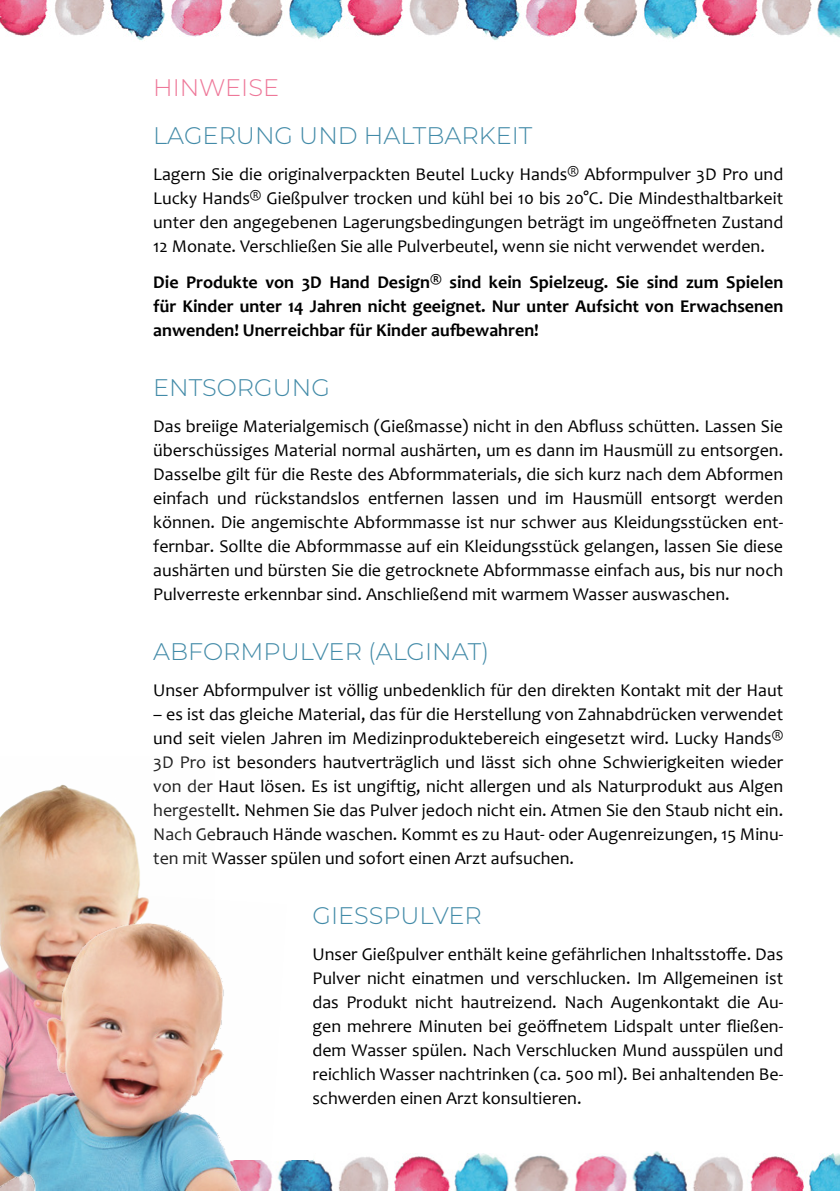
<style>
.page{position:relative;width:840px;height:1191px;background:#fff}
.page>*{position:absolute;margin:0;border:0;box-sizing:border-box;transform-origin:0 0}
.t1{font:300 24px "Montserrat";color:#438ba8}
.t2{font:300 24px "Montserrat";color:#ee7899}
.t3{font:18px/24px "Candara";color:#000;text-align:justify}
.t4{font:700 18px/24px "Candara";color:#000;text-align:justify}
</style>
<div class="page">
<img style="left:0;top:0;width:22px;height:36px">
<img style="left:22px;top:0;width:381px;height:40px">
<img style="left:409px;top:0;width:402px;height:40px">
<img style="left:811px;top:0;width:28px;height:37px">
<img style="left:775px;top:1153px;width:64px;height:38px">
<img style="left:394px;top:1151px;width:381px;height:40px">
<img style="left:286px;top:1157px;width:103px;height:34px">
<div style="left:95px;top:896px;width:217px;height:263px;background:#fff"></div>
<img style="left:0;top:784px;width:140px;height:102px">
<img style="left:0;top:886px;width:286px;height:305px">
<h1 class="t2" style="left:153px;top:71px;width:127px">HINWEISE</h1>
<h1 class="t1" style="left:153px;top:119px;width:380px">LAGERUNG UND HALTBARKEIT</h1>
<p class="t3" style="left:153px;top:162px;width:631px">Lagern Sie die originalverpackten Beutel Lucky Hands® Abformpulver 3D Pro und Lucky Hands® Gießpulver trocken und kühl bei 10 bis 20°C. Die Mindesthaltbarkeit unter den angegebenen Lagerungsbedingungen beträgt im ungeöffneten Zustand 12 Monate. Verschließen Sie alle Pulverbeutel, wenn sie nicht verwendet werden.</p>
<p class="t4" style="left:153px;top:270px;width:631px">Die Produkte von 3D Hand Design® sind kein Spielzeug. Sie sind zum Spielen für Kinder unter 14 Jahren nicht geeignet. Nur unter Aufsicht von Erwachsenen -anwenden! Unerreichbar für Kinder aufbewahren!</p>
<h1 class="t1" style="left:153px;top:371px;width:178px">ENTSORGUNG</h1>
<p class="t3" style="left:153px;top:414px;width:631px">Das breiige Materialgemisch (Gießmasse) nicht in den Abfluss schütten. Lassen Sie überschüssiges Material normal aushärten, um es dann im Hausmüll zu entsorgen.<br>Dasselbe gilt für die Reste des Abformmaterials, die sich kurz nach dem Abformen einfach und rückstandslos entfernen lassen und im Hausmüll entsorgt werden können. Die angemischte Abformmasse ist nur schwer aus Kleidungsstücken ent&shy;fernbar. Sollte die Abformmasse auf ein Kleidungsstück gelangen, lassen Sie diese aushärten und bürsten Sie die getrocknete Abformmasse einfach aus, bis nur noch Pulverreste erkennbar sind. Anschließend mit warmem Wasser auswaschen.</p>
<h1 class="t1" style="left:153px;top:635px;width:337px">ABFORMPULVER (ALGINAT)</h1>
<p class="t3" style="left:153px;top:678px;width:631px">Unser Abformpulver ist völlig unbedenklich für den direkten Kontakt mit der Haut</p>
<p class="t3" style="left:153px;top:702px;width:631px">– es ist das gleiche Material, das für die Herstellung von Zahnabdrücken verwendet und seit vielen Jahren im Medizinproduktebereich eingesetzt wird. Lucky Hands® 3D Pro ist besonders hautverträglich und lässt sich ohne Schwierigkeiten wieder von der Haut lösen. Es ist ungiftig, nicht allergen und als Naturprodukt aus Algen hergestellt. Nehmen Sie das Pulver jedoch nicht ein. Atmen Sie den Staub nicht ein.<br>Nach Gebrauch Hände waschen. Kommt es zu Haut- oder Augenreizungen, 15 Minu&shy;ten mit Wasser spülen und sofort einen Arzt aufsuchen.</p>
<h1 class="t1" style="left:312px;top:899px;width:171px">GIESSPULVER</h1>
<p class="t3" style="left:312px;top:942px;width:472px">Unser Gießpulver enthält keine gefährlichen Inhaltsstoffe. Das Pulver nicht einatmen und verschlucken. Im Allgemeinen ist das Produkt nicht hautreizend. Nach Augenkontakt die Au&shy;gen mehrere Minuten bei geöffnetem Lidspalt unter fließen&shy;dem Wasser spülen. Nach Verschlucken Mund ausspülen und reichlich Wasser nachtrinken (ca. 500 ml). Bei anhaltenden Be&shy;schwerden einen Arzt konsultieren.</p>
</div>
